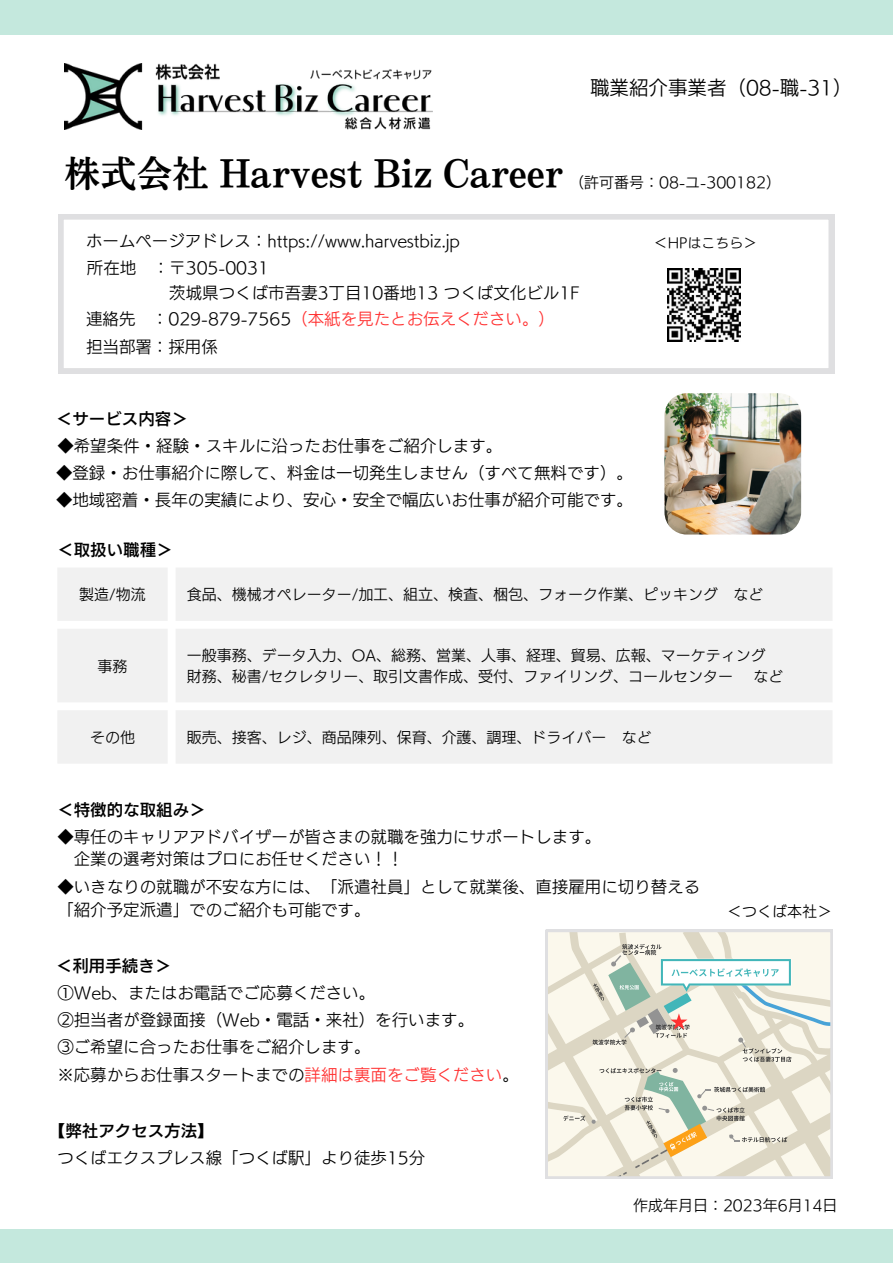
<style>
.page{position:relative;width:893px;height:1264px;background:#fff}
.page>*{position:absolute;margin:0;border:0;box-sizing:border-box;transform-origin:0 0}
.t1{font:36px "Nud Motoya Mincho Std W6";color:#000}
.t2{font:19.5px "Canva UD Kakugo Small Pr 6 N R";color:#000}
.t3{font:16.5px "Canva UD Kakugo Small Pr 6 N R";color:#000}
.t4{font:16.5px "Canva UD Kakugo Small Pr 6 N DB";color:#000}
.t5{font:15px "Canva UD Kakugo Small Pr 6 N R";color:#000}
.t6{font:13.95px "Canva UD Kakugo Small Pr 6 N R";color:#000}
.s1{color:#ff3131}
</style>
<div class="page">
<svg style="left:58px;top:214px;width:776px;height:160px"></svg>
<img style="left:64px;top:63px;width:368px;height:66px">
<img style="left:667px;top:269px;width:73px;height:73px">
<svg style="left:58px;top:568px;width:774px;height:195px;fill:#f1f1f1"></svg>
<svg style="left:545px;top:932px;width:287px;height:246px;background:#e6e6d8"></svg>
<img style="left:664px;top:393px;width:138px;height:142px">
<div style="left:0;top:0;width:892px;height:35px;background:#c4e8dd"></div>
<div style="left:0;top:1228px;width:892px;height:34px;background:#c4e8dd"></div>
<p class="t2" style="left:590px;top:78px;width:264px">職業紹介事業者（08-職-31）</p>
<p class="t1" style="left:64px;top:155px;width:500px">株式会社 Harvest Biz Career</p>
<p class="t3" style="left:86px;top:233px;width:375px">ホームページアドレス：https://www.harvestbiz.jp</p>
<p class="t5" style="left:569px;top:174px;width:213px">（許可番号：08-ユ-300182）</p>
<p class="t6" style="left:653px;top:236px;width:105px">＜HPはこちら＞</p>
<p class="t3" style="left:87px;top:259px;width:184px">所在地 ：〒305-0031</p>
<p class="t3" style="left:169px;top:284px;width:412px">茨城県つくば市吾妻3丁目 10番地13 つくば文化ビル1F</p>
<p class="t3" style="left:86px;top:311px;width:470px">連絡先 ：029-879-7565<span class="s1">（本紙を見たとお伝えください。）</span></p>
<p class="t3" style="left:86px;top:338px;width:133px">担当部署：採用係</p>
<p class="t4" style="left:56px;top:410px;width:133px">＜サービス内容＞</p>
<p class="t3" style="left:57px;top:437px;width:446px">◆希望条件・経験・スキルに沿ったお仕事をご紹介します。</p>
<p class="t3" style="left:56px;top:464px;width:578px">◆登録・お仕事紹介に際して、料金は一切発生しません（すべて無料です）。</p>
<p class="t3" style="left:56px;top:491px;width:578px">◆地域密着・長年の実績により、安心・安全で幅広いお仕事が紹介可能です。</p>
<p class="t4" style="left:57px;top:541px;width:117px">＜取扱い職種＞</p>
<p class="t5" style="left:79px;top:587px;width:68px">製造/物流</p>
<p class="t5" style="left:187px;top:587px;width:577px">食品、機械オペレーター/加工、組立、検査、梱包、フォーク作業、ピッキング など</p>
<p class="t5" style="left:97px;top:658px;width:31px">事務</p>
<p class="t5" style="left:187px;top:648px;width:580px">一般事務、データ入力、OA、総務、営業、人事、経理、貿易、広報、マーケティング</p>
<p class="t5" style="left:187px;top:668px;width:547px">財務、秘書/セクレタリー、取引文書作成、受付、ファイリング、コールセンター</p>
<p class="t5" style="left:753px;top:668px;width:31px">など</p>
<p class="t5" style="left:90px;top:729px;width:46px">その他</p>
<p class="t5" style="left:187px;top:729px;width:466px">販売、接客、レジ、商品陳列、保育、介護、調理、ドライバー など</p>
<p class="t4" style="left:57px;top:801px;width:150px">＜特徴的な取組み＞</p>
<p class="t3" style="left:57px;top:828px;width:545px">◆専任のキャリアアドバイザーが皆さまの就職を強力にサポートします。</p>
<p class="t3" style="left:74px;top:850px;width:331px">企業の選考対策はプロにお任せください！！</p>
<p class="t3" style="left:57px;top:879px;width:644px">◆いきなりの就職が不安な方には、「派遣社員」として就業後、直接雇用に切り替える</p>
<p class="t3" style="left:57px;top:901px;width:315px">「紹介予定派遣」でのご紹介も可能です。</p>
<p class="t4" style="left:56px;top:957px;width:117px">＜利用手続き＞</p>
<p class="t3" style="left:57px;top:984px;width:319px">①Web、またはお電話でご応募ください。</p>
<p class="t3" style="left:57px;top:1011px;width:418px">②担当者が登録面接（Web・電話・来社）を行います。</p>
<p class="t3" style="left:57px;top:1038px;width:315px">③ご希望に合ったお仕事をご紹介します。</p>
<p class="t3" style="left:57px;top:1065px;width:463px">※応募からお仕事スタートまでの<span class="s1">詳細は裏面をご覧ください</span>。</p>
<p class="t4" style="left:49px;top:1122px;width:166px">【弊社アクセス方法】</p>
<p class="t3" style="left:57px;top:1149px;width:369px">つくばエクスプレス線「つくば駅」より徒歩15分</p>
<p class="t5" style="left:727px;top:903px;width:106px">＜つくば本社＞</p>
<p class="t5" style="left:633px;top:1197px;width:201px">作成年月日：2023年6月 14日</p>
</div>
